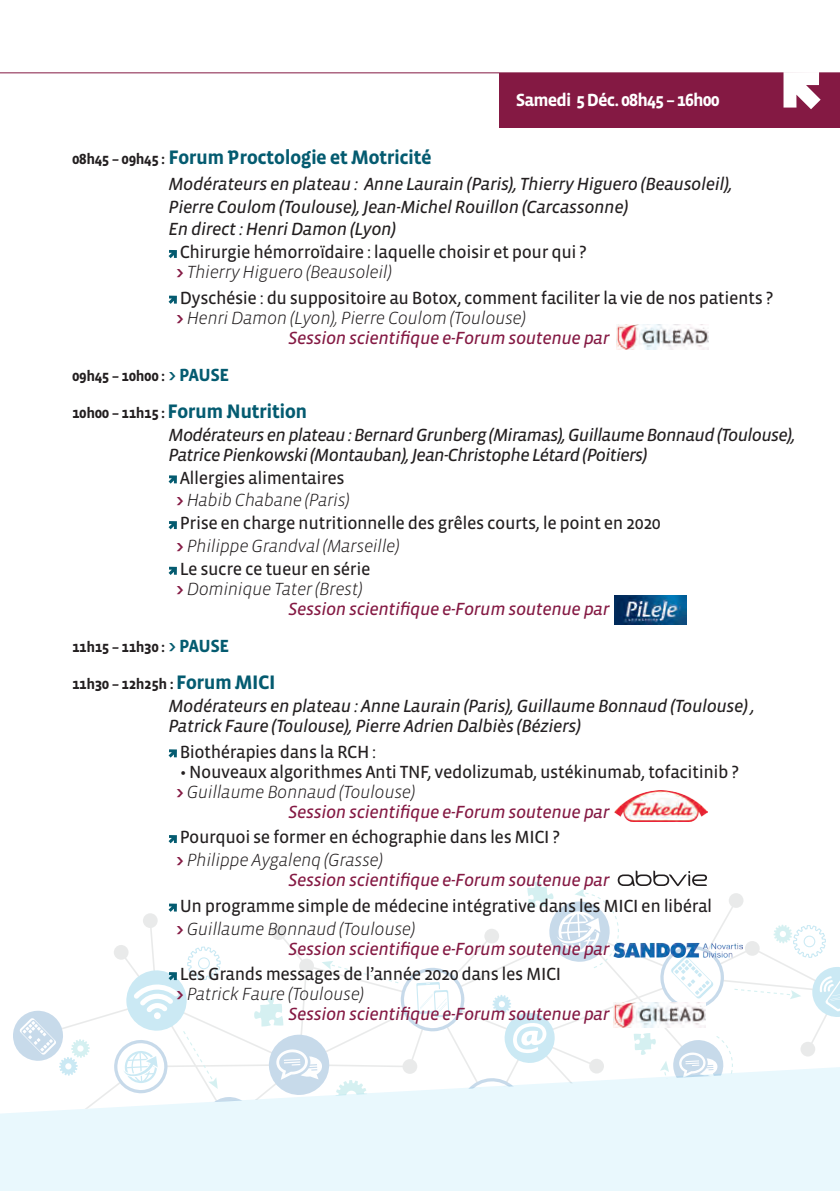
<style>
.page{position:relative;width:840px;height:1191px;background:#fff}
.page>*{position:absolute;margin:0;border:0;box-sizing:border-box;transform-origin:0 0}
.t1{font:700 20px "Vista Sans Alt";letter-spacing:-.03em;color:#045b70}
.t2{font:18px "Vista Sans Reg";letter-spacing:-.025em;color:#231f20}
.t3{font:italic 18px/22.8px "Vista Sans Reg";letter-spacing:-.025em;color:#231f20}
.t4{font:italic 300 18px "Vista Sans";letter-spacing:-.025em;color:#231f20}
.t5{font:italic 18px "Vista Sans Reg";letter-spacing:-.025em;color:#841943}
.t6{font:700 18px "Vista Sans";letter-spacing:-.05em;color:#fff}
.t7{font:700 15px "Vista Sans";letter-spacing:-.025em;color:#231f20}
.s1{font-family:"Vista Sans";font-size:15px;color:#231f20}
.s2{font-weight:700;font-style:normal;color:#841943}
.s3{font-size:18px;color:#045b70}
.s4{font-family:"Vista Sans Alt";font-size:20px;color:#045b70}
</style>
<div class="page">
<hr style="left:0;top:72px;width:839px;height:1px;background:#841943">
<div style="left:0;top:1112px;width:839px;height:79px;background:#e9f8fd"></div>
<div style="left:499px;top:74px;width:340px;height:54px;background:#841943"></div>
<svg style="left:783px;top:72px;width:37px;height:37px"></svg>
<svg style="left:168px;top:250px;width:9px;height:8px"></svg>
<svg style="left:168px;top:296px;width:9px;height:8px"></svg>
<svg style="left:168px;top:475px;width:9px;height:8px"></svg>
<svg style="left:168px;top:521px;width:9px;height:8px"></svg>
<svg style="left:168px;top:567px;width:9px;height:8px"></svg>
<svg style="left:168px;top:749px;width:9px;height:8px"></svg>
<svg style="left:168px;top:835px;width:9px;height:8px"></svg>
<svg style="left:13px;top:900px;width:826px;height:212px"></svg>
<img style="left:612px;top:1002px;width:92px;height:25px">
<svg style="left:617px;top:870px;width:89px;height:16px"></svg>
<img style="left:614px;top:790px;width:92px;height:31px">
<img style="left:612px;top:942px;width:129px;height:15px">
<img style="left:616px;top:325px;width:92px;height:25px">
<img style="left:614px;top:595px;width:72px;height:29px">
<p class="t6" style="left:515px;top:91px;width:205px">Samedi 5 Déc. 08h45 – 16h00</p>
<p class="t1" style="left:72px;top:147px;width:361px"><span class="s1">08h45 – 09h45 :</span> Forum Proctologie et Motricité</p>
<p class="t3" style="left:168px;top:173px;width:565px">Modérateurs en plateau : Anne Laurain (Paris), Thierry Higuero (Beausoleil),<br>Pierre Coulom (Toulouse), Jean-Michel Rouillon (Carcassonne)<br>En direct : Henri Damon (Lyon)</p>
<p class="t2" style="left:180px;top:243px;width:408px">Chirurgie hémorroïdaire : laquelle choisir et pour qui ?</p>
<p class="t4" style="left:176px;top:263px;width:217px"><span class="s2">&gt;</span> Thierry Higuero (Beausoleil)</p>
<p class="t2" style="left:180px;top:289px;width:594px">Dyschésie : du suppositoire au Botox, comment faciliter la vie de nos patients ?</p>
<p class="t4" style="left:176px;top:309px;width:351px"><span class="s2">&gt;</span> Henri Damon (Lyon), Pierre Coulom (Toulouse)</p>
<p class="t5" style="left:288px;top:329px;width:322px">Session scientifique e-Forum soutenue par</p>
<p class="t7" style="left:72px;top:368px;width:159px">09h45 – 10h00 : <span class="s3">&gt; PAUSE</span></p>
<p class="t1" style="left:72px;top:401px;width:236px"><span class="s1">10h00 – 11h15 :</span> Forum Nutrition</p>
<p class="t3" style="left:168px;top:425px;width:628px;line-height:20px">Modérateurs en plateau : Bernard Grunberg (Miramas), Guillaume Bonnaud (Toulouse),<br>Patrice Pienkowski (Montauban), Jean-Christophe Létard (Poitiers)</p>
<p class="t2" style="left:180px;top:468px;width:166px">Allergies alimentaires</p>
<p class="t4" style="left:176px;top:491px;width:175px"><span class="s2">&gt;</span> Habib Chabane (Paris)</p>
<p class="t2" style="left:180px;top:514px;width:482px">Prise en charge nutritionnelle des grêles courts, le point en 2020</p>
<p class="t4" style="left:176px;top:537px;width:225px"><span class="s2">&gt;</span> Philippe Grandval (Marseille)</p>
<p class="t2" style="left:180px;top:560px;width:192px">Le sucre ce tueur en série</p>
<p class="t4" style="left:176px;top:580px;width:188px"><span class="s2">&gt;</span> Dominique Tater (Brest)</p>
<p class="t5" style="left:288px;top:600px;width:322px">Session scientifique e-Forum soutenue par</p>
<p class="t7" style="left:72px;top:639px;width:159px">11h15 – 11h30 : <span class="s3">&gt; PAUSE</span></p>
<p class="t7" style="left:72px;top:676px;width:205px">11h30 – 12h25h : <span class="s4">Forum MICI</span></p>
<p class="t3" style="left:168px;top:696px;width:587px;line-height:20px">Modérateurs en plateau : Anne Laurain (Paris), Guillaume Bonnaud (Toulouse) ,<br>Patrick Faure (Toulouse), Pierre Adrien Dalbiès (Béziers)</p>
<p class="t2" style="left:180px;top:742px;width:198px">Biothérapies dans la RCH :</p>
<p class="t2" style="left:180px;top:762px;width:560px">• Nouveaux algorithmes Anti TNF, vedolizumab, ustékinumab, tofacitinib ?</p>
<p class="t4" style="left:176px;top:782px;width:240px"><span class="s2">&gt;</span> Guillaume Bonnaud (Toulouse)</p>
<p class="t5" style="left:288px;top:802px;width:322px">Session scientifique e-Forum soutenue par</p>
<p class="t2" style="left:180px;top:828px;width:381px">Pourquoi se former en échographie dans les MICI ?</p>
<p class="t4" style="left:176px;top:851px;width:208px"><span class="s2">&gt;</span> Philippe Aygalenq (Grasse)</p>
<p class="t5" style="left:288px;top:871px;width:322px">Session scientifique e-Forum soutenue par</p>
<p class="t2" style="left:180px;top:896px;width:534px">Un programme simple de médecine intégrative dans les MICI en libéral</p>
<p class="t4" style="left:176px;top:919px;width:240px"><span class="s2">&gt;</span> Guillaume Bonnaud (Toulouse)</p>
<p class="t5" style="left:288px;top:939px;width:322px">Session scientifique e-Forum soutenue par</p>
<p class="t2" style="left:180px;top:965px;width:383px">Les Grands messages de l’année 2020 dans les MICI</p>
<p class="t4" style="left:176px;top:985px;width:189px"><span class="s2">&gt;</span> Patrick Faure (Toulouse)</p>
<p class="t5" style="left:288px;top:1005px;width:322px">Session scientifique e-Forum soutenue par</p>
</div>
